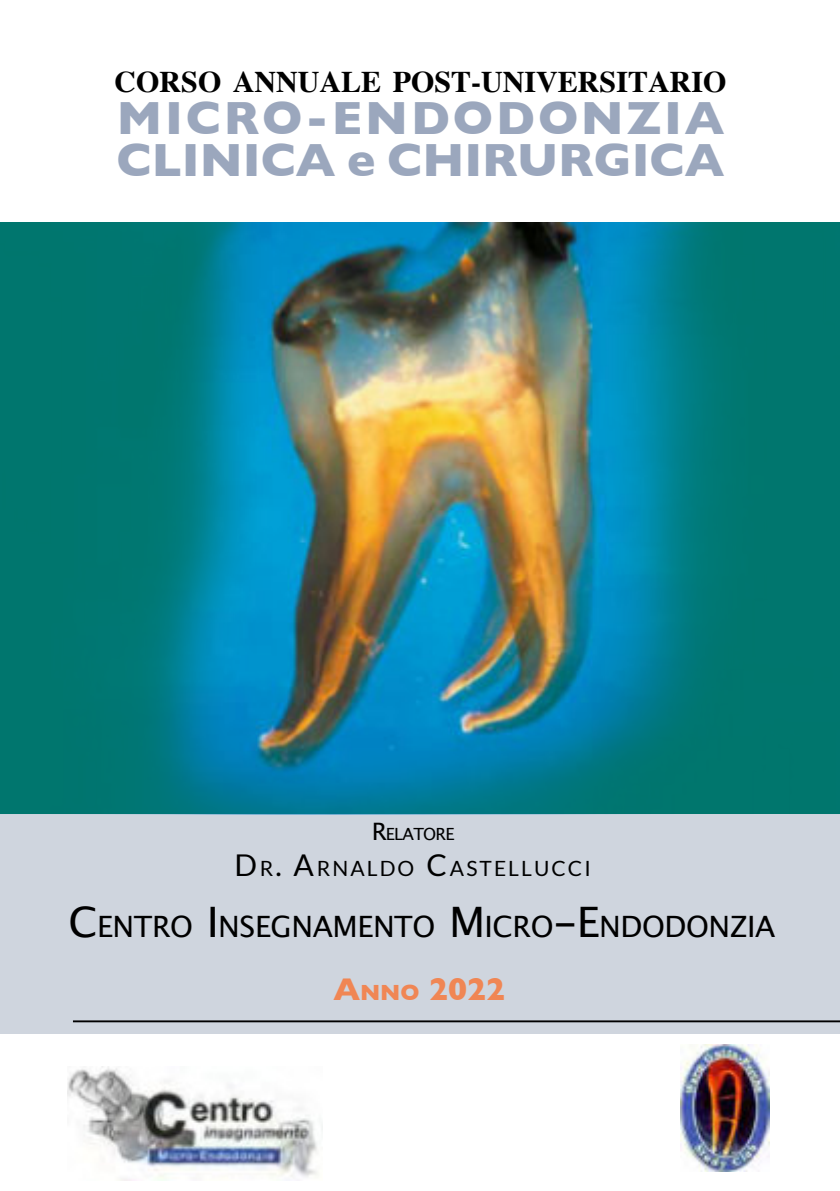
<style>
.page{position:relative;width:840px;height:1191px;background:#fff}
.page>*{position:absolute;margin:0;border:0;box-sizing:border-box;transform-origin:0 0}
.t1{font:700 47.4px/42.4px "Gill Sans";color:#9ba7bd}
.t2{font:700 32px "Gill Sans";color:#f08654}
.t3{font:700 30px "Times";color:#000}
.t4{font:29.4px "Lucida Grande";letter-spacing:-.015em;color:#000}
.t5{font:21px "Lato";letter-spacing:.1em;color:#000}
.t6{font:16.8px "Lucida Grande";letter-spacing:-.045em;color:#000}
.s1{font-size:24px}
.s2{font-size:30px}
.s3{font-size:42px}
.s4{font-size:22.4px}
</style>
<div class="page">
<img style="left:0;top:222px;width:839px;height:592px">
<img style="left:68px;top:1067px;width:250px;height:113px">
<hr style="left:73px;top:1020px;width:766px;height:2px;background:#000">
<img style="left:680px;top:1044px;width:88px;height:127px">
<p class="t3" style="left:114px;top:69px;width:613px">CORSO ANNUALE POST-UNIVERSITARIO</p>
<p class="t1" style="left:117px;top:102px;width:609px">MICRO-ENDODONZIA<br>CLINICA e CHIRURGICA</p>
<p class="t6" style="left:371px;top:827px;width:84px"><span class="s1">R</span>ELATORE</p>
<p class="t5" style="left:234px;top:859px;width:358px"><span class="s2">D</span>R<span class="s2">. A</span>RNALDO <span class="s2">C</span>ASTELLUCCI</p>
<p class="t4" style="left:69px;top:914px;width:708px"><span class="s3">C</span>ENTRO <span class="s3">I</span>NSEGNAMENTO <span class="s3">M</span>ICRO<span class="s3">-E</span>NDODONZIA</p>
<p class="t2" style="left:333px;top:978px;width:173px">A<span class="s4">NNO</span> 2022</p>
</div>
